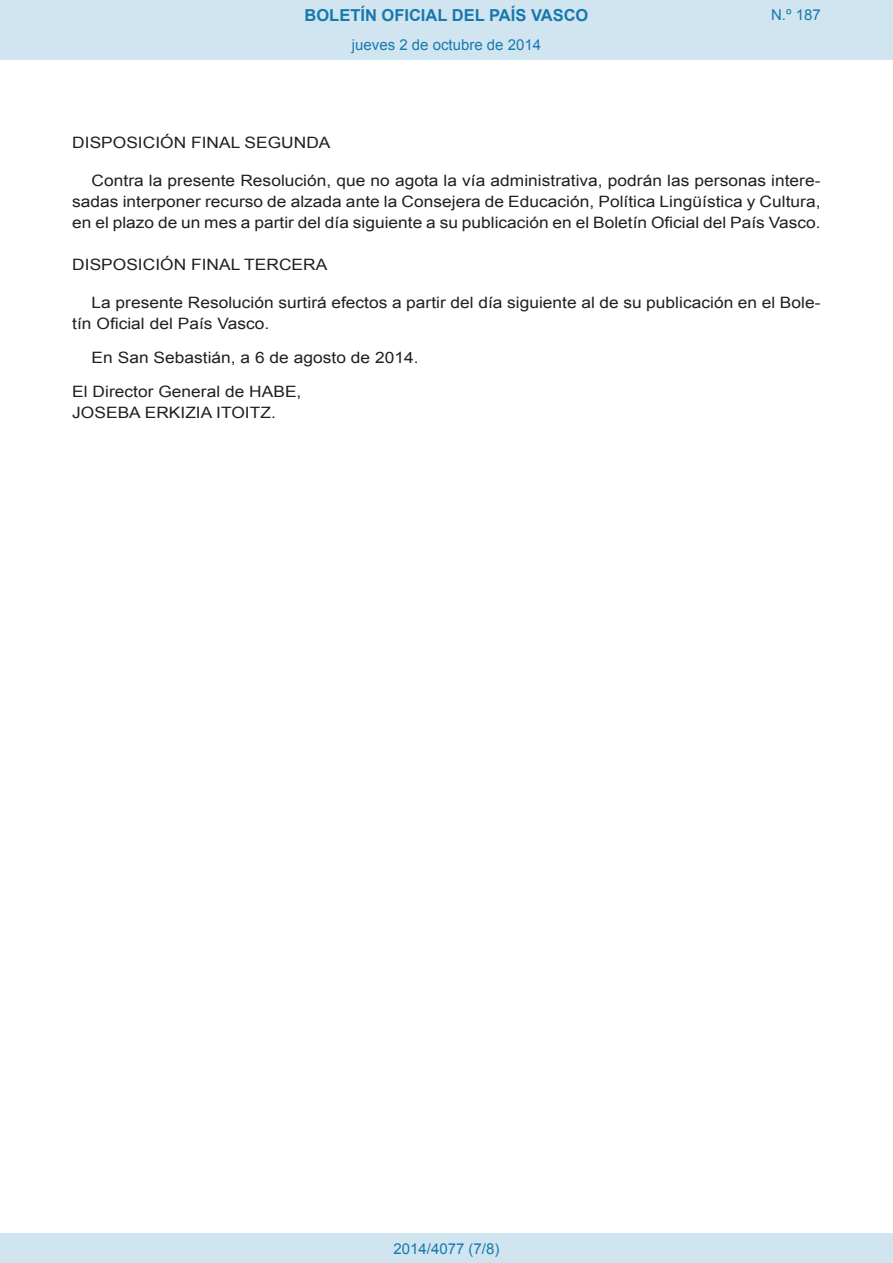
<style>
.page{position:relative;width:893px;height:1263px;background:#fff}
.page>*{position:absolute;margin:0;border:0;box-sizing:border-box;transform-origin:0 0}
.t1{font:700 16.5px "Arial";color:#1879ad}
.BOPVDetalle{font:15.6px/21px "Arial";color:#231f20;text-align:justify;scale:1.11 1}
.BOPVDisposicion{font:15.6px "Arial";color:#231f20;scale:1.11 1}
.BOPVFirmaLugFec{font:15.6px "Arial";color:#231f20;scale:1.11 1}
.BOPVFirmaPuesto{font:15.6px "Arial";color:#231f20;scale:1.11 1}
.BOPVFirmaNombre{font:15.6px "Arial";color:#231f20;scale:1.11 1}
.Paginacion_Centro{font:15px "Arial";color:#1879ad}
</style>
<div class="page">
<div style="left:0;top:0;width:893px;height:60px;background:#d0e5f0"></div>
<div style="left:0;top:1233px;width:893px;height:30px;background:#d0e5f0"></div>
<p class="t1" style="left:305px;top:4px;width:285px">BOLETÍN OFICIAL DEL PAÍS VASCO</p>
<p class="Paginacion_Centro" style="left:352px;top:35px;width:191px">jueves 2 de octubre de 2014</p>
<p class="Paginacion_Centro" style="left:771px;top:5px;width:51px">N.º 187</p>
<p class="BOPVDisposicion" style="left:72px;top:132px;width:234px">DISPOSICIÓN FINAL SEGUNDA</p>
<p class="BOPVDetalle" style="left:72px;top:170px;width:676px;text-indent:19px">Contra la presente Resolución, que no agota la vía administrativa, podrán las personas intere&shy;sadas interponer recurso de alzada ante la Consejera de Educación, Política Lingüística y Cultura, en el plazo de un mes a partir del día siguiente a su publicación en el Boletín Oficial del País Vasco.</p>
<p class="BOPVDisposicion" style="left:72px;top:255px;width:231px">DISPOSICIÓN FINAL TERCERA</p>
<p class="BOPVDetalle" style="left:72px;top:293px;width:676px;text-indent:19px">La presente Resolución surtirá efectos a partir del día siguiente al de su publicación en el Bole&shy;tín Oficial del País Vasco.</p>
<p class="BOPVFirmaLugFec" style="left:92px;top:347px;width:296px">En San Sebastián, a 6 de agosto de 2014.</p>
<p class="BOPVFirmaPuesto" style="left:72px;top:381px;width:208px">El Director General de HABE,</p>
<p class="BOPVFirmaNombre" style="left:72px;top:402px;width:185px">JOSEBA ERKIZIA ITOITZ.</p>
<p class="Paginacion_Centro" style="left:393px;top:1238px;width:107px">2014/4077 (7/8)</p>
</div>
